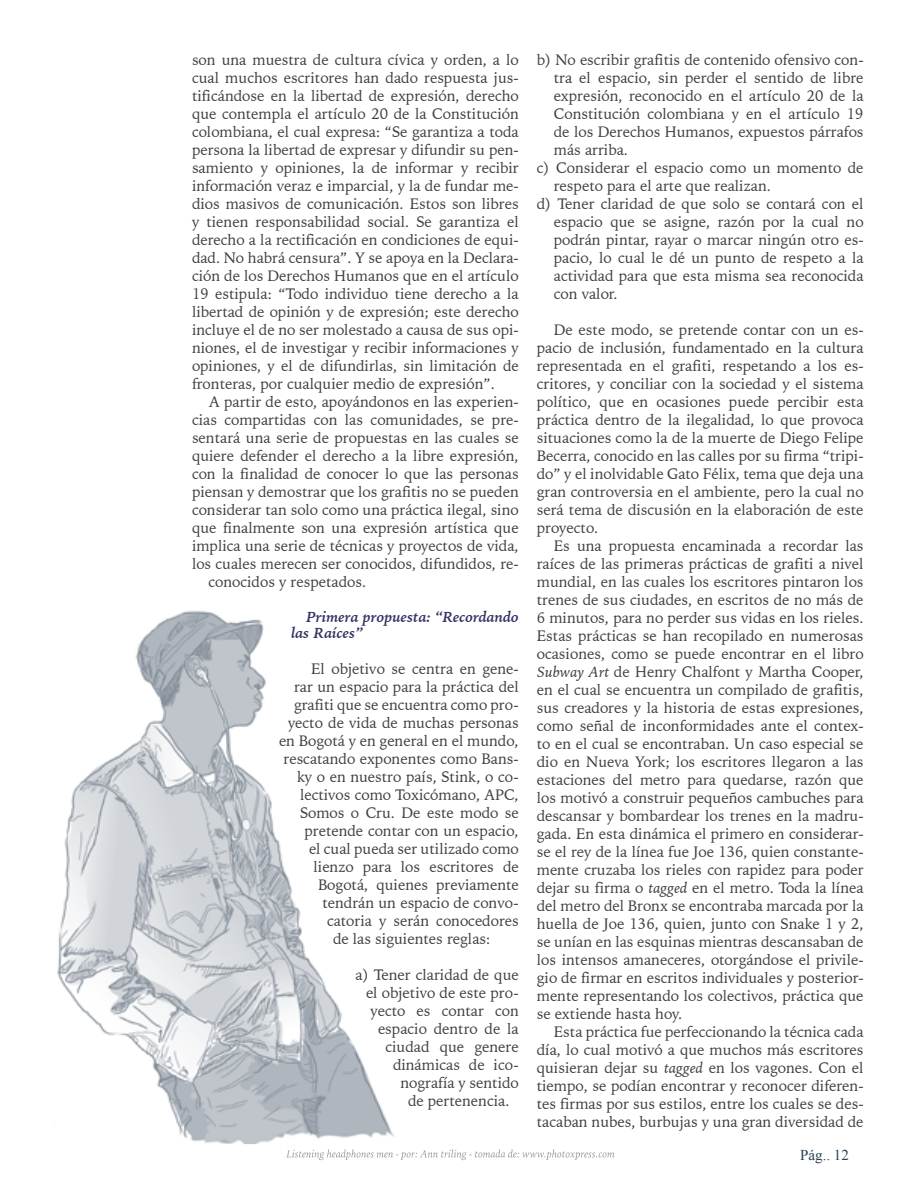
<style>
.page{position:relative;width:918px;height:1188px;background:#fff}
.page>*{position:absolute;margin:0;border:0;box-sizing:border-box;transform-origin:0 0}
.t1{font:15px/18px "Iowan Old Style BT";color:#3e3d40;text-align:justify}
.t2{font:italic 700 15px/16.5px "Iowan Old Style BT";color:#336}
.t3{font:15px "Times New Roman";color:#244255}
.s1{font-style:italic}
</style>
<div class="page">
<img style="left:57px;top:611px;width:338px;height:533px">
<svg style="left:286px;top:1149px;width:328px;height:11px"></svg>
<p class="t1" style="left:192px;top:51px;width:328px">son una muestra de cultura cívica y orden, a lo cual muchos escritores han dado respuesta jus&shy;tificándose en la libertad de expresión, derecho que contempla el artículo 20 de la Constitución colombiana, el cual expresa: “Se garantiza a toda persona la libertad de expresar y difundir su pen&shy;samiento y opiniones, la de informar y recibir información veraz e imparcial, y la de fundar me&shy;dios masivos de comunicación. Estos son libres y tienen responsabilidad social. Se garantiza el derecho a la rectificación en condiciones de equi&shy;dad. No habrá censura”. Y se apoya en la Declara&shy;ción de los Derechos Humanos que en el artículo 19 estipula: “Todo individuo tiene derecho a la libertad de opinión y de expresión; este derecho incluye el de no ser molestado a causa de sus opi&shy;niones, el de investigar y recibir informaciones y opiniones, y el de difundirlas, sin limitación de fronteras, por cualquier medio de expresión”.</p>
<p class="t1" style="left:209px;top:393px;width:311px">A partir de esto, apoyándonos en las experien-</p>
<p class="t1" style="left:192px;top:411px;width:328px">cias compartidas con las comunidades, se pre-</p>
<p class="t1" style="left:192px;top:429px;width:328px">sentará una serie de propuestas en las cuales se</p>
<p class="t1" style="left:192px;top:447px;width:328px">quiere defender el derecho a la libre expresión,</p>
<p class="t1" style="left:192px;top:465px;width:328px">con la finalidad de conocer lo que las personas</p>
<p class="t1" style="left:192px;top:483px;width:328px">piensan y demostrar que los grafitis no se pueden</p>
<p class="t1" style="left:192px;top:501px;width:328px">considerar tan solo como una práctica ilegal, sino</p>
<p class="t1" style="left:192px;top:519px;width:328px">que finalmente son una expresión artística que</p>
<p class="t1" style="left:192px;top:537px;width:328px">implica una serie de técnicas y proyectos de vida,</p>
<p class="t1" style="left:192px;top:555px;width:328px">los cuales merecen ser conocidos, difundidos, re-</p>
<p class="t1" style="left:208px;top:573px;width:159px">conocidos y respetados.</p>
<p class="t2" style="left:291px;top:608px;width:229px;text-indent:16px">Primera propuesta: “Recordando las Raíces”</p>
<p class="t1" style="left:311px;top:660px;width:209px">El objetivo se centra en gene-</p>
<p class="t1" style="left:294px;top:678px;width:226px">rar un espacio para la práctica del</p>
<p class="t1" style="left:294px;top:696px;width:226px">grafiti que se encuentra como pro-</p>
<p class="t1" style="left:288px;top:714px;width:232px">yecto de vida de muchas personas</p>
<p class="t1" style="left:279px;top:732px;width:241px">en Bogotá y en general en el mundo,</p>
<p class="t1" style="left:284px;top:750px;width:237px">rescatando exponentes como Bans-</p>
<p class="t1" style="left:297px;top:768px;width:223px">ky o en nuestro país, Stink, o co-</p>
<p class="t1" style="left:300px;top:786px;width:220px">lectivos como Toxicómano, APC,</p>
<p class="t1" style="left:300px;top:804px;width:220px">Somos o Cru. De este modo se</p>
<p class="t1" style="left:304px;top:822px;width:216px">pretende contar con un espacio,</p>
<p class="t1" style="left:309px;top:840px;width:211px">el cual pueda ser utilizado como</p>
<p class="t1" style="left:314px;top:858px;width:207px">lienzo para los escritores de</p>
<p class="t1" style="left:318px;top:876px;width:202px">Bogotá, quienes previamente</p>
<p class="t1" style="left:322px;top:894px;width:198px">tendrán un espacio de convo-</p>
<p class="t1" style="left:327px;top:912px;width:193px">catoria y serán conocedores</p>
<p class="t1" style="left:333px;top:930px;width:159px">de las siguientes reglas:</p>
<p class="t1" style="left:356px;top:966px;width:165px">a) Tener claridad de que</p>
<p class="t1" style="left:366px;top:984px;width:154px">el objetivo de este pro-</p>
<p class="t1" style="left:370px;top:1002px;width:150px">yecto es contar con</p>
<p class="t1" style="left:378px;top:1020px;width:142px">espacio dentro de la</p>
<p class="t1" style="left:386px;top:1038px;width:135px">ciudad que genere</p>
<p class="t1" style="left:393px;top:1056px;width:127px">dinámicas de ico-</p>
<p class="t1" style="left:400px;top:1074px;width:120px">nografía y sentido</p>
<p class="t1" style="left:408px;top:1092px;width:103px">de pertenencia.</p>
<p class="t1" style="left:537px;top:51px;width:328px">b) No escribir grafitis de contenido ofensivo con-</p>
<p class="t1" style="left:554px;top:69px;width:311px">tra el espacio, sin perder el sentido de libre</p>
<p class="t1" style="left:554px;top:87px;width:311px">expresión, reconocido en el artículo 20 de la</p>
<p class="t1" style="left:554px;top:105px;width:311px">Constitución colombiana y en el artículo 19</p>
<p class="t1" style="left:554px;top:123px;width:311px">de los Derechos Humanos, expuestos párrafos</p>
<p class="t1" style="left:554px;top:141px;width:76px">más arriba.</p>
<p class="t1" style="left:537px;top:159px;width:328px">c) Considerar el espacio como un momento de</p>
<p class="t1" style="left:554px;top:177px;width:219px">respeto para el arte que realizan.</p>
<p class="t1" style="left:537px;top:195px;width:328px">d) Tener claridad de que solo se contará con el</p>
<p class="t1" style="left:554px;top:213px;width:311px">espacio que se asigne, razón por la cual no</p>
<p class="t1" style="left:554px;top:231px;width:311px">podrán pintar, rayar o marcar ningún otro es-</p>
<p class="t1" style="left:554px;top:249px;width:311px">pacio, lo cual le dé un punto de respeto a la</p>
<p class="t1" style="left:554px;top:267px;width:311px">actividad para que esta misma sea reconocida</p>
<p class="t1" style="left:554px;top:285px;width:65px">con valor.</p>
<p class="t1" style="left:537px;top:321px;width:328px;text-indent:17px">De este modo, se pretende contar con un es&shy;pacio de inclusión, fundamentado en la cultura representada en el grafiti, respetando a los es&shy;critores, y conciliar con la sociedad y el sistema político, que en ocasiones puede percibir esta práctica dentro de la ilegalidad, lo que provoca situaciones como la de la muerte de Diego Felipe Becerra, conocido en las calles por su firma “tripi&shy;do” y el inolvidable Gato Félix, tema que deja una gran controversia en el ambiente, pero la cual no será tema de discusión en la elaboración de este proyecto.</p>
<p class="t1" style="left:537px;top:537px;width:328px;text-indent:17px">Es una propuesta encaminada a recordar las raíces de las primeras prácticas de grafiti a nivel mundial, en las cuales los escritores pintaron los trenes de sus ciudades, en escritos de no más de 6 minutos, para no perder sus vidas en los rieles.<br>Estas prácticas se han recopilado en numerosas ocasiones, como se puede encontrar en el libro <span class="s1">Subway Art</span> de Henry Chalfont y Martha Cooper, en el cual se encuentra un compilado de grafitis, sus creadores y la historia de estas expresiones, como señal de inconformidades ante el contex&shy;to en el cual se encontraban. Un caso especial se dio en Nueva York; los escritores llegaron a las estaciones del metro para quedarse, razón que los motivó a construir pequeños cambuches para descansar y bombardear los trenes en la madru&shy;gada. En esta dinámica el primero en considerar&shy;se el rey de la línea fue Joe 136, quien constante&shy;mente cruzaba los rieles con rapidez para poder dejar su firma o <span class="s1">tagged</span> en el metro. Toda la línea del metro del Bronx se encontraba marcada por la huella de Joe 136, quien, junto con Snake 1 y 2, se unían en las esquinas mientras descansaban de los intensos amaneceres, otorgándose el privile&shy;gio de firmar en escritos individuales y posterior&shy;mente representando los colectivos, práctica que se extiende hasta hoy.</p>
<p class="t1" style="left:537px;top:1023px;width:328px;text-indent:17px">Esta práctica fue perfeccionando la técnica cada día, lo cual motivó a que muchos más escritores quisieran dejar su <span class="s1">tagged</span> en los vagones. Con el tiempo, se podían encontrar y reconocer diferen&shy;tes firmas por sus estilos, entre los cuales se des&shy;tacaban nubes, burbujas y una gran diversidad de</p>
<p class="t3" style="left:800px;top:1145px;width:50px">Pág.. 12</p>
</div>
